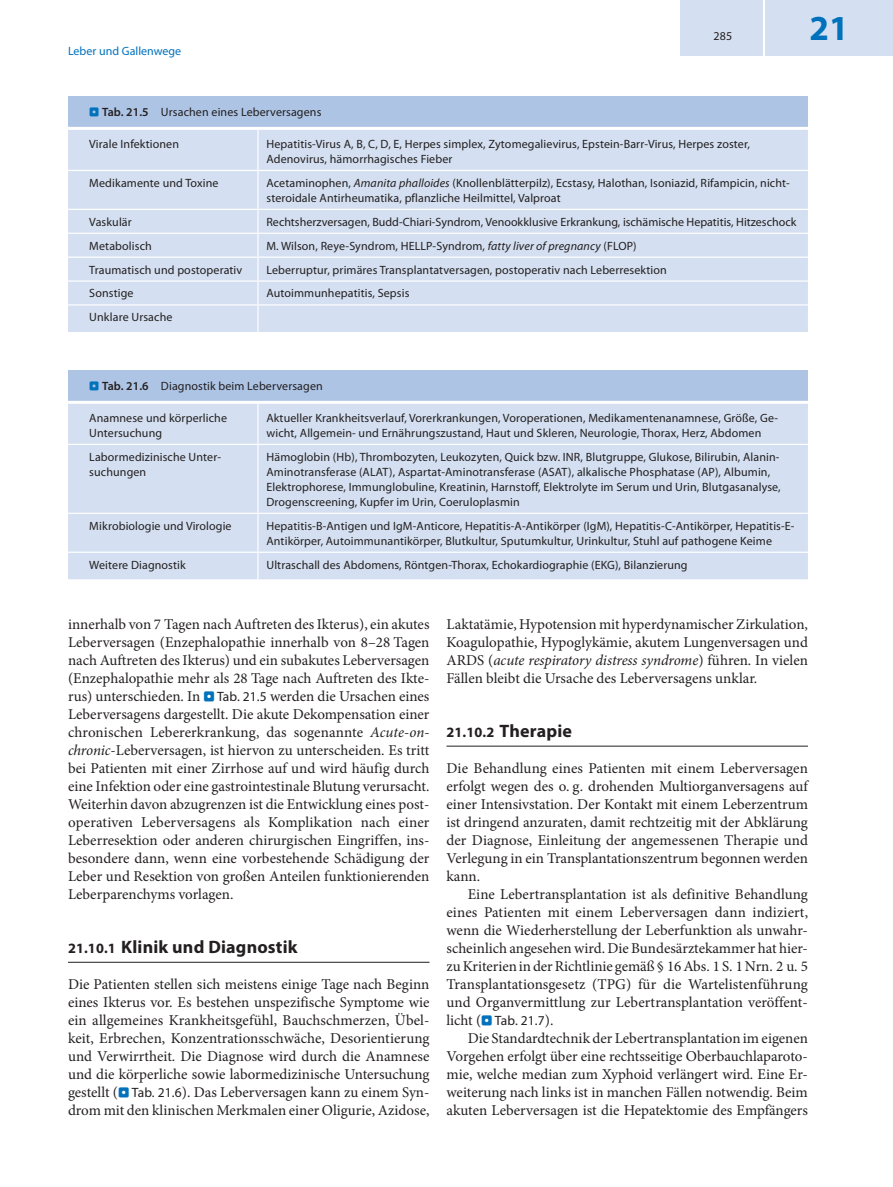
<style>
.page{position:relative;width:893px;height:1187px;background:#fff}
.page>*{position:absolute;margin:0;border:0;box-sizing:border-box;transform-origin:0 0}
.t1{font:700 35.25px "Bfdrrx Hghvml Myriad Pro";color:#0072bc}
.t2{font:700 18px "Hqsxqg Sryxgq Myriad Pro";letter-spacing:.01em;color:#231f20}
.t3{font:15px/18px "Ydbvpn Vcxnsq Minion Pro";color:#231f20;text-align:justify}
.t4{font:italic 15px "Vwwhbh Ptmbdd Minion Pro";letter-spacing:-.01em;color:#231f20}
.t5{font:12px/15px "Hrpxfv Hwsdpp Myriad Pro";letter-spacing:.01em;color:#231f20}
.t6{font:12px "Hrpxfv Hwsdpp Myriad Pro";color:#0072bc}
.s1{font-family:"Chbhnp Jrsvhj Blik Buttons";color:#0072bc}
.s2{font-family:"Nyvyhf Fbqxcr Myriad Pro";font-weight:600}
.s3{font-family:"Rjscvm Ddjtwg Myriad Pro";font-style:italic}
.s4{font-family:"Chbhnp Jrsvhj Blik Buttons";font-size:13.5px;color:#0072bc}
.s5{font-family:"Hrpxfv Hwsdpp Myriad Pro";font-size:13.5px}
.s6{font-family:"Vwwhbh Ptmbdd Minion Pro";font-style:italic}
.s7{font-size:14.25px}
.s8{font-family:"Ydbvpn Vcxnsq Minion Pro";font-style:normal}
</style>
<div class="page">
<div style="left:765px;top:0;width:128px;height:55px;background:#d4e0f1"></div>
<div style="left:680px;top:0;width:83px;height:55px;background:#d4e0f1"></div>
<div style="left:68px;top:97px;width:740px;height:30px;background:#adc4e5"></div>
<div style="left:68px;top:130px;width:740px;height:202px;background:#d4e0f1"></div>
<hr style="left:257px;top:130px;width:2px;height:40px;background:#fff">
<hr style="left:257px;top:171px;width:2px;height:38px;background:#fff">
<hr style="left:68px;top:209px;width:190px;height:1px;background:#fff">
<hr style="left:258px;top:209px;width:550px;height:1px;background:#fff">
<hr style="left:257px;top:210px;width:2px;height:23px;background:#fff">
<hr style="left:68px;top:233px;width:190px;height:1px;background:#fff">
<hr style="left:258px;top:233px;width:550px;height:1px;background:#fff">
<hr style="left:257px;top:234px;width:2px;height:22px;background:#fff">
<hr style="left:68px;top:256px;width:190px;height:2px;background:#fff">
<hr style="left:258px;top:256px;width:550px;height:2px;background:#fff">
<hr style="left:257px;top:258px;width:2px;height:22px;background:#fff">
<hr style="left:68px;top:280px;width:190px;height:1px;background:#fff">
<hr style="left:258px;top:280px;width:550px;height:1px;background:#fff">
<hr style="left:257px;top:281px;width:2px;height:23px;background:#fff">
<hr style="left:257px;top:305px;width:2px;height:27px;background:#fff">
<hr style="left:68px;top:170px;width:190px;height:1px;background:#fff">
<hr style="left:258px;top:170px;width:550px;height:1px;background:#fff">
<hr style="left:68px;top:304px;width:190px;height:1px;background:#fff">
<hr style="left:258px;top:304px;width:550px;height:1px;background:#fff">
<div style="left:68px;top:370px;width:740px;height:31px;background:#adc4e5"></div>
<div style="left:68px;top:404px;width:740px;height:175px;background:#d4e0f1"></div>
<hr style="left:257px;top:404px;width:2px;height:40px;background:#fff">
<hr style="left:257px;top:445px;width:2px;height:67px;background:#fff">
<hr style="left:68px;top:512px;width:190px;height:2px;background:#fff">
<hr style="left:258px;top:512px;width:550px;height:2px;background:#fff">
<hr style="left:257px;top:514px;width:2px;height:37px;background:#fff">
<hr style="left:257px;top:553px;width:2px;height:26px;background:#fff">
<hr style="left:68px;top:444px;width:190px;height:1px;background:#fff">
<hr style="left:258px;top:444px;width:550px;height:1px;background:#fff">
<hr style="left:68px;top:551px;width:190px;height:2px;background:#fff">
<hr style="left:258px;top:551px;width:550px;height:2px;background:#fff">
<hr style="left:68px;top:961px;width:361px;height:1px;background:#231f20">
<hr style="left:446px;top:745px;width:362px;height:1px;background:#231f20">
<p class="t6" style="left:68px;top:44px;width:115px">Leber und Gallenwege</p>
<p class="t5" style="left:713px;top:29px;width:20px">285</p>
<h1 class="t1" style="left:810px;top:6px;width:41px">21</h1>
<p class="t5" style="left:89px;top:104px;width:234px"><span class="s1">.</span> <span class="s2">Tab. 21.5</span> Ursachen eines Leberversagens</p>
<p class="t5" style="left:89px;top:136px;width:91px">Virale Infektionen</p>
<p class="t5" style="left:266px;top:136px;width:485px">Hepatitis-Virus A, B, C, D, E, Herpes simplex, Zytomegalievirus, Epstein-Barr-Virus, Herpes zoster,<br>Adenovirus, hämorrhagisches Fieber</p>
<p class="t5" style="left:89px;top:175px;width:131px">Medikamente und Toxine</p>
<p class="t5" style="left:266px;top:175px;width:524px">Acetaminophen, <span class="s3">Amanita phalloides</span> (Knollenblätterpilz), Ecstasy, Halothan, Isoniazid, Rifampicin, nicht&shy;steroidale Antirheumatika, pflanzliche Heilmittel, Valproat</p>
<p class="t5" style="left:89px;top:214px;width:44px">Vaskulär</p>
<p class="t5" style="left:266px;top:214px;width:531px">Rechtsherzversagen, Budd-Chiari-Syndrom, Venookklusive Erkrankung, ischämische Hepatitis, Hitzeschock</p>
<p class="t5" style="left:89px;top:238px;width:64px">Metabolisch</p>
<p class="t5" style="left:266px;top:238px;width:372px">M. Wilson, Reye-Syndrom, HELLP-Syndrom, <span class="s3">fatty liver of pregnancy</span> (FLOP)</p>
<p class="t5" style="left:89px;top:262px;width:155px">Traumatisch und postoperativ</p>
<p class="t5" style="left:266px;top:262px;width:402px">Leberruptur, primäres Transplantatversagen, postoperativ nach Leberresektion</p>
<p class="t5" style="left:89px;top:286px;width:46px">Sonstige</p>
<p class="t5" style="left:266px;top:286px;width:144px">Autoimmunhepatitis, Sepsis</p>
<p class="t5" style="left:89px;top:309px;width:85px">Unklare Ursache</p>
<p class="t5" style="left:89px;top:378px;width:235px"><span class="s1">.</span> <span class="s2">Tab. 21.6</span> Diagnostik beim Leberversagen</p>
<p class="t5" style="left:89px;top:410px;width:139px">Anamnese und körperliche<br>Untersuchung</p>
<p class="t5" style="left:266px;top:410px;width:513px">Aktueller Krankheitsverlauf, Vorerkrankungen, Voroperationen, Medikamentenanamnese, Größe, Ge&shy;wicht, Allgemein- und Ernährungszustand, Haut und Skleren, Neurologie, Thorax, Herz, Abdomen</p>
<p class="t5" style="left:89px;top:449px;width:133px">Labormedizinische Unter&shy;suchungen</p>
<p class="t5" style="left:266px;top:449px;width:516px">Hämoglobin (Hb), Thrombozyten, Leukozyten, Quick bzw. INR, Blutgruppe, Glukose, Bilirubin, Alanin-Aminotransferase (ALAT), Aspartat-Aminotransferase (ASAT), alkalische Phosphatase (AP), Albumin, Elektrophorese, Immunglobuline, Kreatinin, Harnstoff, Elektrolyte im Serum und Urin, Blutgasanalyse, Drogenscreening, Kupfer im Urin, Coeruloplasmin</p>
<p class="t5" style="left:89px;top:518px;width:144px">Mikrobiologie und Virologie</p>
<p class="t5" style="left:266px;top:518px;width:530px">Hepatitis-B-Antigen und IgM-Anticore, Hepatitis-A-Antikörper (IgM), Hepatitis-C-Antikörper, Hepatitis-E-<br>Antikörper, Autoimmunantikörper, Blutkultur, Sputumkultur, Urinkultur, Stuhl auf pathogene Keime</p>
<p class="t5" style="left:89px;top:557px;width:98px">Weitere Diagnostik</p>
<p class="t5" style="left:266px;top:557px;width:423px">Ultraschall des Abdomens, Röntgen-Thorax, Echokardiographie (EKG), Bilanzierung</p>
<p class="t3" style="left:68px;top:615px;width:363px">innerhalb von 7 Tagen nach Auftreten des Ikterus), ein akutes Leberversagen (Enzephalopathie innerhalb von 8–28 Tagen nach Auftreten des Ikterus) und ein subakutes Leberversagen (Enzephalopathie mehr als 28 Tage nach Auftreten des Ikte&shy;rus) unterschieden. In <span class="s4">.</span> <span class="s5">Tab. 21.5</span> werden die Ursachen eines Leberversagens dargestellt. Die akute Dekompensation einer chronischen Lebererkrankung, das sogenannte <span class="s6">Acute-on&shy;chronic</span>-Leberversagen, ist hiervon zu unterscheiden. Es tritt bei Patienten mit einer Zirrhose auf und wird häufig durch eine Infektion oder eine gastrointestinale Blutung verursacht.<br>Weiterhin davon abzugrenzen ist die Entwicklung eines post&shy;operativen Leberversagens als Komplikation nach einer Leberresektion oder anderen chirurgischen Eingriffen, ins&shy;besondere dann, wenn eine vorbestehende Schädigung der Leber und Resektion von großen Anteilen funktionierenden Leberparenchyms vorlagen.</p>
<p class="t2" style="left:68px;top:934px;width:231px"><span class="s7">21.10.1</span> Klinik und Diagnostik</p>
<p class="t3" style="left:68px;top:975px;width:363px">Die Patienten stellen sich meistens einige Tage nach Beginn eines Ikterus vor. Es bestehen unspezifische Symptome wie ein allgemeines Krankheitsgefühl, Bauchschmerzen, Übel&shy;keit, Erbrechen, Konzentrationsschwäche, Desorientierung und Verwirrtheit. Die Diagnose wird durch die Anamnese und die körperliche sowie labormedizinische Untersuchung gestellt (<span class="s4">.</span> <span class="s5">Tab. 21.6</span>). Das Leberversagen kann zu einem Syn&shy;drom mit den klinischen Merkmalen einer Oligurie, Azidose,</p>
<p class="t3" style="left:446px;top:615px;width:363px">Laktatämie, Hypotension mit hyperdynamischer Zirkulation,<br>Koagulopathie, Hypoglykämie, akutem Lungenversagen und</p>
<p class="t4" style="left:446px;top:649px;width:363px"><span class="s8">ARDS (</span>acute respiratory distress syndrome<span class="s8">) führen. In vielen</span></p>
<p class="t3" style="left:446px;top:669px;width:312px">Fällen bleibt die Ursache des Leberversagens unklar.</p>
<p class="t2" style="left:446px;top:718px;width:127px"><span class="s7">21.10.2</span> Therapie</p>
<p class="t3" style="left:446px;top:759px;width:363px">Die Behandlung eines Patienten mit einem Leberversagen erfolgt wegen des o. g. drohenden Multiorganversagens auf einer Intensivstation. Der Kontakt mit einem Leberzentrum ist dringend anzuraten, damit rechtzeitig mit der Abklärung der Diagnose, Einleitung der angemessenen Therapie und Verlegung in ein Transplantationszentrum begonnen werden kann.</p>
<p class="t3" style="left:446px;top:885px;width:363px;text-indent:21px">Eine Lebertransplantation ist als definitive Behandlung eines Patienten mit einem Leberversagen dann indiziert, wenn die Wiederherstellung der Leberfunktion als unwahr&shy;scheinlich angesehen wird. Die Bundesärztekammer hat hier&shy;zu Kriterien in der Richtlinie gemäß § 16 Abs. 1 S. 1 Nrn. 2 u. 5<br>Transplantationsgesetz (TPG) für die Wartelistenführung und Organvermittlung zur Lebertransplantation veröffent&shy;licht (<span class="s4">.</span> <span class="s5">Tab. 21.7</span>).</p>
<p class="t3" style="left:446px;top:1029px;width:363px;text-indent:21px">Die Standardtechnik der Lebertransplantation im eigenen Vorgehen erfolgt über eine rechtsseitige Oberbauchlaparoto&shy;mie, welche median zum Xyphoid verlängert wird. Eine Er&shy;weiterung nach links ist in manchen Fällen notwendig. Beim akuten Leberversagen ist die Hepatektomie des Empfängers</p>
</div>
